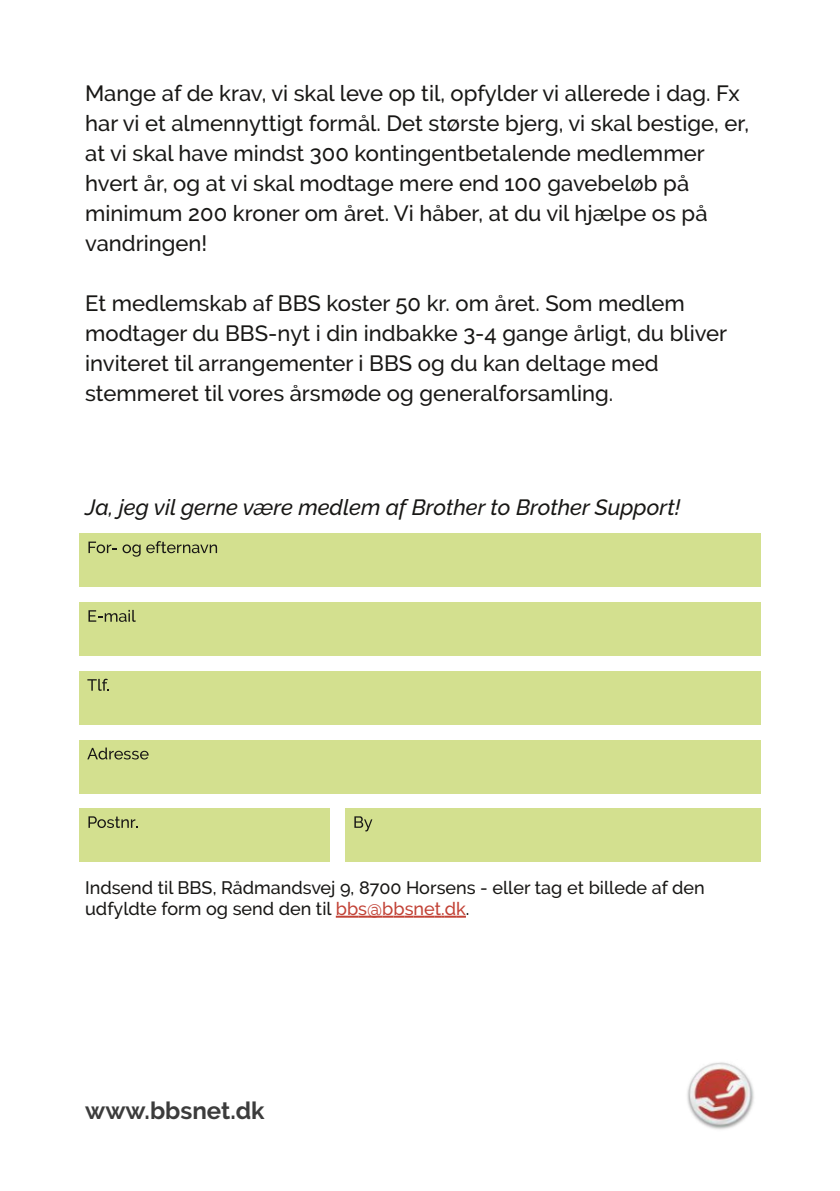
<style>
.page{position:relative;width:840px;height:1191px;background:#fff}
.page>*{position:absolute;margin:0;border:0;box-sizing:border-box;transform-origin:0 0}
.t1{font:700 24px "Raleway";color:#3c3c3c}
.t2{font:500 22px/30px "Raleway";color:#181715}
.t3{font:italic 500 22px "Raleway";letter-spacing:-.005em;color:#181715}
.t4{font:500 18px/21.2px "Raleway";color:#181715}
.s1{color:#c24236}
</style>
<div class="page">
<div style="left:345px;top:808px;width:415px;height:54px;background:#d3e08f"></div>
<div style="left:79px;top:808px;width:251px;height:54px;background:#d3e08f"></div>
<div style="left:79px;top:602px;width:681px;height:54px;background:#d3e08f"></div>
<div style="left:79px;top:740px;width:681px;height:53px;background:#d3e08f"></div>
<div style="left:79px;top:533px;width:681px;height:54px;background:#d3e08f"></div>
<div style="left:79px;top:671px;width:681px;height:53px;background:#d3e08f"></div>
<svg style="left:88px;top:541px;width:52px;height:15px"></svg>
<svg style="left:146px;top:541px;width:71px;height:12px"></svg>
<svg style="left:88px;top:610px;width:48px;height:12px"></svg>
<svg style="left:87px;top:678px;width:22px;height:13px"></svg>
<svg style="left:87px;top:747px;width:61px;height:12px"></svg>
<svg style="left:88px;top:816px;width:49px;height:12px"></svg>
<svg style="left:354px;top:816px;width:18px;height:15px"></svg>
<svg style="left:335px;top:915px;width:130px;height:2px"></svg>
<img style="left:687px;top:1062px;width:67px;height:68px">
<p class="t2" style="left:85px;top:79px;width:665px">Mange af de krav, vi skal leve op til, opfylder vi allerede i dag. Fx har vi et almennyttigt formål. Det største bjerg, vi skal bestige, er, at vi skal have mindst 300 kontingentbetalende medlemmer hvert år, og at vi skal modtage mere end 100 gavebeløb på minimum 200 kroner om året. Vi håber, at du vil hjælpe os på vandringen!</p>
<p class="t2" style="left:85px;top:289px;width:643px">Et medlemskab af BBS koster 50 kr. om året. Som medlem modtager du BBS-nyt i din indbakke 3-4 gange årligt, du bliver inviteret til arrangementer i BBS og du kan deltage med stemmeret til vores årsmøde og generalforsamling.</p>
<p class="t3" style="left:85px;top:495px;width:596px">Ja, jeg vil gerne være medlem af Brother to Brother Support!</p>
<p class="t4" style="left:85px;top:876px;width:621px">Indsend til BBS, Rådmandsvej 9, 8700 Horsens - eller tag et billede af den udfyldte form og send den til <span class="s1">bbs@bbsnet.dk</span>.</p>
<p class="t1" style="left:85px;top:1096px;width:181px">www.bbsnet.dk</p>
</div>
